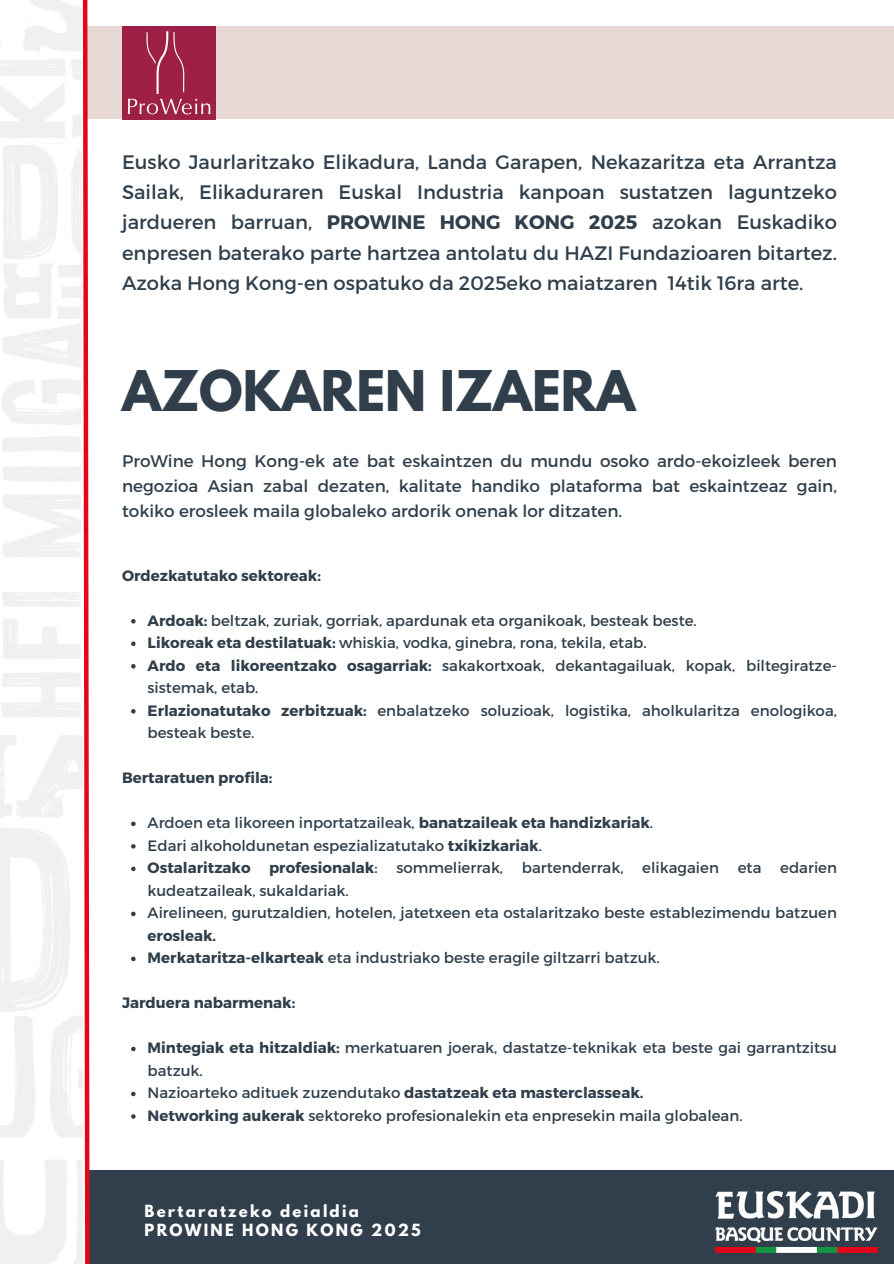
<style>
.page{position:relative;width:894px;height:1264px;background:#fff}
.page>*{position:absolute;margin:0;border:0;box-sizing:border-box;transform-origin:0 0}
.t1{font:700 49.65px "League Spartan";color:#303f4b}
.t2{font:19.5px/30.3px "Montserrat";color:#303f4b;text-align:justify}
.t3{font:16.8px/24.8px "Montserrat";color:#303f4b;text-align:justify}
.t4{font:15px/22.5px "Montserrat";color:#303f4b}
.t5{font:700 15px "Montserrat";color:#303f4b}
.t6{font:700 14.85px/19.2px "League Spartan";letter-spacing:.15em;color:#fff}
.s1{font-weight:700}
.s2{font-weight:400}
</style>
<div class="page">
<div style="left:86px;top:1170px;width:807px;height:93px;background:#303f4b"></div>
<img style="left:715px;top:1191px;width:162px;height:61px">
<div style="left:85px;top:27px;width:808px;height:92px;background:#e8d9d4"></div>
<svg style="left:81px;top:0;width:11px;height:1263px"></svg>
<img style="left:122px;top:26px;width:93px;height:93px">
<svg style="left:131px;top:619px;width:4px;height:4px"></svg>
<svg style="left:131px;top:641px;width:4px;height:5px"></svg>
<svg style="left:131px;top:664px;width:4px;height:4px"></svg>
<svg style="left:131px;top:709px;width:4px;height:4px"></svg>
<svg style="left:131px;top:821px;width:4px;height:5px"></svg>
<svg style="left:131px;top:844px;width:4px;height:4px"></svg>
<svg style="left:131px;top:866px;width:4px;height:5px"></svg>
<svg style="left:131px;top:911px;width:4px;height:5px"></svg>
<svg style="left:131px;top:956px;width:4px;height:5px"></svg>
<svg style="left:131px;top:1046px;width:4px;height:5px"></svg>
<svg style="left:131px;top:1091px;width:4px;height:5px"></svg>
<svg style="left:131px;top:1114px;width:4px;height:4px"></svg>
<p class="t2" style="left:122px;top:146px;width:716px">Eusko Jaurlaritzako Elikadura, Landa Garapen, Nekazaritza eta Arrantza Sailak, Elikaduraren Euskal Industria kanpoan sustatzen laguntzeko jardueren barruan, <span class="s1">PROWINE HONG KONG 2025</span> azokan Euskadiko enpresen baterako parte hartzea antolatu du HAZI Fundazioaren bitartez.<br>Azoka Hong Kong-en ospatuko da 2025eko maiatzaren 14tik 16ra arte.</p>
<p class="t1" style="left:122px;top:366px;width:514px">AZOKAREN IZAERA</p>
<h2 class="t3" style="left:122px;top:448px;width:716px">ProWine Hong Kong-ek ate bat eskaintzen du mundu osoko ardo-ekoizleek beren negozioa Asian zabal dezaten, kalitate handiko plataforma bat eskaintzeaz gain, tokiko erosleek maila globaleko ardorik onenak lor ditzaten.</h2>
<h1 class="t5" style="left:122px;top:565px;width:200px">Ordezkatutako sektoreak:</h1>
<h3 class="t4" style="left:147px;top:608px;width:550px"><span class="s1">Ardoak:</span> beltzak, zuriak, gorriak, apardunak eta organikoak, besteak beste.</h3>
<h4 class="t4" style="left:147px;top:631px;width:500px"><span class="s1">Likoreak eta destilatuak:</span> whiskia, vodka, ginebra, rona, tekila, etab.</h4>
<p class="t4" style="left:147px;top:653px;width:690px"><span class="s1">Ardo eta likoreentzako osagarriak:</span> sakakortxoak, dekantagailuak, kopak, biltegiratze&shy;sistemak, etab.</p>
<p class="t4" style="left:147px;top:698px;width:690px"><span class="s1">Erlazionatutako zerbitzuak:</span> enbalatzeko soluzioak, logistika, aholkularitza enologikoa, besteak beste.</p>
<p class="t5" style="left:122px;top:768px;width:152px">Bertaratuen profila:</p>
<p class="t4" style="left:147px;top:811px;width:507px">Ardoen eta likoreen inportatzaileak, <span class="s1">banatzaileak eta handizkariak</span>.</p>
<h4 class="t4" style="left:147px;top:833px;width:396px">Edari alkoholdunetan espezializatutako <span class="s1">txikizkariak</span>.</h4>
<p class="t5" style="left:147px;top:858px;width:231px">Ostalaritzako profesionalak<span class="s2">:</span></p>
<p class="t4" style="left:396px;top:856px;width:108px">sommelierrak,</p>
<p class="t4" style="left:522px;top:856px;width:103px">bartenderrak,</p>
<p class="t4" style="left:642px;top:856px;width:78px">elikagaien</p>
<p class="t4" style="left:737px;top:856px;width:25px">eta</p>
<p class="t4" style="left:780px;top:856px;width:58px">edarien</p>
<p class="t4" style="left:147px;top:878px;width:202px">kudeatzaileak, sukaldariak.</p>
<p class="t4" style="left:147px;top:901px;width:690px">Airelineen, gurutzaldien, hotelen, jatetxeen eta ostalaritzako beste establezimendu batzuen <span class="s1">erosleak.</span></p>
<p class="t4" style="left:147px;top:946px;width:513px"><span class="s1">Merkataritza-elkarteak</span> eta industriako beste eragile giltzarri batzuk.</p>
<p class="t5" style="left:122px;top:993px;width:175px">Jarduera nabarmenak:</p>
<p class="t4" style="left:147px;top:1036px;width:690px"><span class="s1">Mintegiak eta hitzaldiak:</span> merkatuaren joerak, dastatze-teknikak eta beste gai garrantzitsu batzuk.</p>
<h4 class="t4" style="left:147px;top:1081px;width:497px">Nazioarteko adituek zuzendutako <span class="s1">dastatzeak eta masterclasseak.</span></h4>
<p class="t4" style="left:147px;top:1103px;width:596px"><span class="s1">Networking aukerak</span> sektoreko profesionalekin eta enpresekin maila globalean.</p>
<p class="t6" style="left:144px;top:1202px;width:277px">Bertaratzeko deialdia<br>PROWINE HONG KONG 2025</p>
<p class="t6" style="left:144px;top:1222px;width:227px">Enero - Marzo de 2020</p>
</div>
